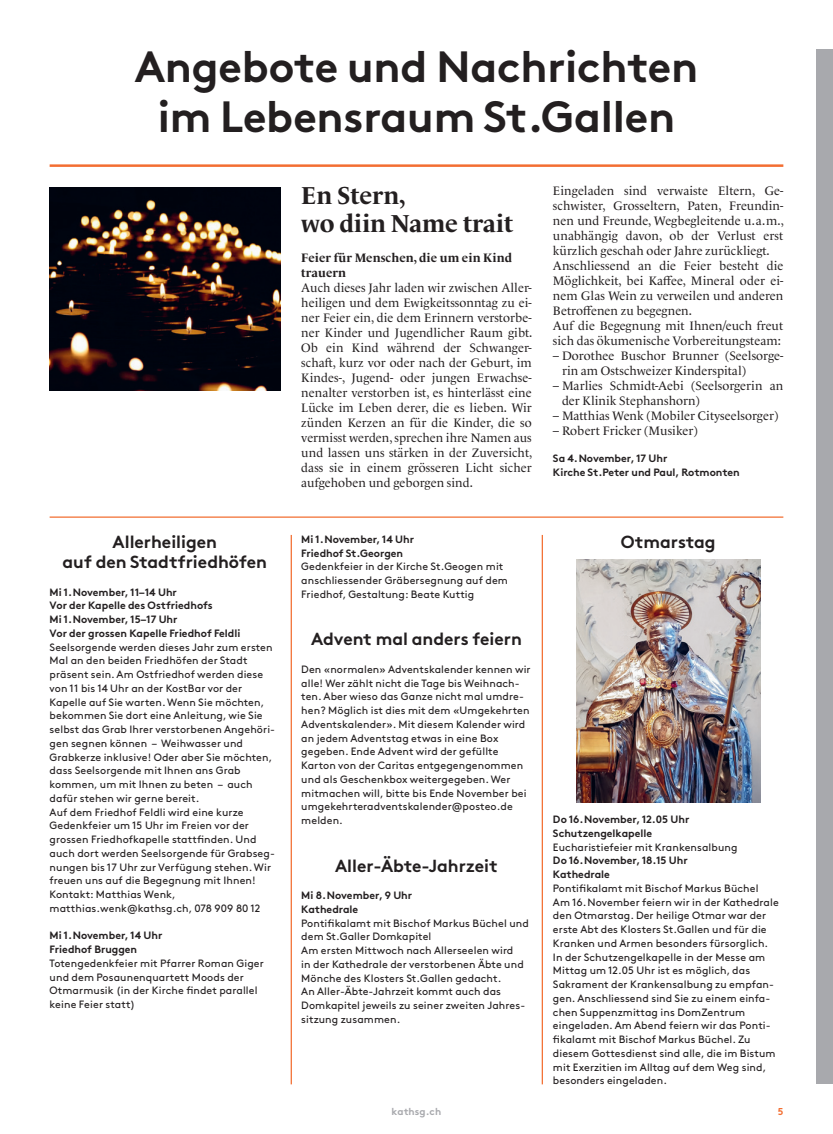
<style>
.page{position:relative;width:833px;height:1134px;background:#fff}
.page>*{position:absolute;margin:0;border:0;box-sizing:border-box;transform-origin:0 0}
.t1{font:700 43.75px/50px "Brown Pro";letter-spacing:-.005em;color:#231f20;text-align:center}
.t2{font:700 25px/27.5px "Le Monde Livre Pro";letter-spacing:-.005em;color:#231f20}
.t3{font:700 17.5px/20px "Brown Pro";color:#231f20;text-align:center}
.t4{font:12.5px/15px "Le Monde Livre Pro";letter-spacing:.005em;color:#231f20}
.t5{font:700 12.5px/15px "Le Monde Livre Pro";letter-spacing:.005em;color:#231f20}
.t6{font:10.62px/13.8px "Brown Pro";letter-spacing:.01em;color:#231f20}
.t7{font:700 10.62px/13.8px "Brown Pro";color:#231f20}
.t8{font:700 10px "Brown Pro";letter-spacing:.01em;color:#a8a9ad}
.t9{font:700 10px "Brown Pro";color:#f36e31}
</style>
<div class="page">
<div style="left:816px;top:50px;width:17px;height:1034px;background:#a8a9ad"></div>
<img style="left:576px;top:559px;width:184px;height:244px">
<hr style="left:542px;top:535px;width:1px;height:549px;background:#f36e31">
<hr style="left:291px;top:535px;width:1px;height:549px;background:#f36e31">
<hr style="left:50px;top:164px;width:733px;height:3px;background:#f36e31">
<img style="left:50px;top:188px;width:230px;height:202px">
<hr style="left:50px;top:516px;width:733px;height:2px;background:#f36e31">
<h1 class="t1" style="left:135px;top:38px;width:565px">Angebote und Nachrichten im Lebensraum St.Gallen</h1>
<h3 class="t3" style="left:63px;top:530px;width:206px">Allerheiligen<br>auf den Stadtfriedhöfen</h3>
<p class="t7" style="left:50px;top:584px;width:192px">Mi 1.November, 11–14 Uhr<br>Vor der Kapelle des Ostfriedhofs<br>Mi 1.November, 15–17 Uhr<br>Vor der grossen Kapelle Friedhof Feldli</p>
<p class="t6" style="left:50px;top:639px;width:227px">Seelsorgende werden dieses Jahr zum ersten Mal an den beiden Friedhöfen der Stadt präsent sein. Am Ostfriedhof werden diese von 11 bis 14 Uhr an der KostBar vor der Kapelle auf Sie warten. Wenn Sie möchten, bekommen Sie dort eine Anleitung, wie Sie selbst das Grab Ihrer verstorbenen Angehöri&shy;gen segnen können – Weihwasser und Grabkerze inklusive! Oder aber Sie möchten, dass Seelsorgende mit Ihnen ans Grab kommen, um mit Ihnen zu beten – auch dafür stehen wir gerne bereit.<br>Auf dem Friedhof Feldli wird eine kurze Gedenkfeier um 15 Uhr im Freien vor der grossen Friedhofkapelle stattfinden. Und auch dort werden Seelsorgende für Grabseg&shy;nungen bis 17 Uhr zur Verfügung stehen. Wir freuen uns auf die Begegnung mit Ihnen!<br>Kontakt: Matthias Wenk, matthias.wenk@kathsg.ch, 078 909 80 12</p>
<p class="t7" style="left:50px;top:928px;width:114px">Mi 1.November, 14 Uhr<br>Friedhof Bruggen</p>
<p class="t6" style="left:50px;top:955px;width:216px">Totengedenkfeier mit Pfarrer Roman Giger und dem Posaunenquartett Moods der Otmarmusik (in der Kirche findet parallel keine Feier statt)</p>
<h2 class="t2" style="left:301px;top:180px;width:213px">En Stern,<br>wo diin Name trait</h2>
<p class="t5" style="left:301px;top:249px;width:212px">Feier für Menschen, die um ein Kind trauern</p>
<p class="t4" style="left:301px;top:279px;width:232px;text-align:justify">Auch dieses Jahr laden wir zwischen Aller&shy;heiligen und dem Ewigkeitssonntag zu ei&shy;ner Feier ein, die dem Erinnern verstorbe&shy;ner Kinder und Jugendlicher Raum gibt.<br>Ob ein Kind während der Schwanger&shy;schaft, kurz vor oder nach der Geburt, im Kindes-, Jugend- oder jungen Erwachse&shy;nenalter verstorben ist, es hinterlässt eine Lücke im Leben derer, die es lieben. Wir zünden Kerzen an für die Kinder, die so vermisst werden, sprechen ihre Namen aus und lassen uns stärken in der Zuversicht, dass sie in einem grösseren Licht sicher aufgehoben und geborgen sind.</p>
<p class="t7" style="left:301px;top:531px;width:114px">Mi 1.November, 14 Uhr<br>Friedhof St.Georgen</p>
<p class="t6" style="left:301px;top:559px;width:208px">Gedenkfeier in der Kirche St.Geogen mit anschliessender Gräbersegnung auf dem<br>Friedhof, Gestaltung: Beate Kuttig</p>
<h3 class="t3" style="left:311px;top:627px;width:212px">Advent mal anders feiern</h3>
<p class="t6" style="left:301px;top:661px;width:231px">Den «normalen» Adventskalender kennen wir alle! Wer zählt nicht die Tage bis Weihnach&shy;ten. Aber wieso das Ganze nicht mal umdre&shy;hen? Möglich ist dies mit dem «Umgekehrten Adventskalender». Mit diesem Kalender wird an jedem Adventstag etwas in eine Box gegeben. Ende Advent wird der gefüllte Karton von der Caritas entgegengenommen und als Geschenkbox weitergegeben. Wer mitmachen will, bitte bis Ende November bei umgekehrteradventskalender@posteo.de melden.</p>
<h3 class="t3" style="left:335px;top:854px;width:164px">Aller-Äbte-Jahrzeit</h3>
<p class="t7" style="left:301px;top:887px;width:112px">Mi 8.November, 9 Uhr<br>Kathedrale</p>
<p class="t6" style="left:301px;top:915px;width:229px">Pontifikalamt mit Bischof Markus Büchel und dem St.Galler Domkapitel<br>Am ersten Mittwoch nach Allerseelen wird<br>in der Kathedrale der verstorbenen Äbte und Mönche des Klosters St.Gallen gedacht.<br>An Aller-Äbte-Jahrzeit kommt auch das Domkapitel jeweils zu seiner zweiten Jahres&shy;sitzung zusammen.</p>
<p class="t4" style="left:553px;top:182px;width:232px">Eingeladen sind verwaiste Eltern, Ge&shy;schwister, Grosseltern, Paten, Freundin&shy;nen und Freunde, Wegbegleitende u.a.m., unabhängig davon, ob der Verlust erst kürzlich geschah oder Jahre zurückliegt.<br>Anschliessend an die Feier besteht die Möglichkeit, bei Kaffee, Mineral oder ei&shy;nem Glas Wein zu verweilen und anderen Betroffenen zu begegnen.<br>Auf die Begegnung mit Ihnen/euch freut sich das ökumenische Vorbereitungsteam:</p>
<p class="t4" style="left:562px;top:347px;width:223px;text-indent:-9px">– Dorothee Buschor Brunner (Seelsorge&shy;rin am Ostschweizer Kinderspital)</p>
<p class="t4" style="left:562px;top:377px;width:223px;text-indent:-9px">– Marlies Schmidt-Aebi (Seelsorgerin an der Klinik Stephanshorn)</p>
<p class="t4" style="left:553px;top:407px;width:227px">– Matthias Wenk (Mobiler Cityseelsorger)</p>
<p class="t4" style="left:553px;top:422px;width:146px">– Robert Fricker (Musiker)</p>
<p class="t7" style="left:553px;top:451px;width:188px">Sa 4.November, 17 Uhr<br>Kirche St.Peter und Paul, Rotmonten</p>
<h3 class="t3" style="left:620px;top:530px;width:96px">Otmarstag</h3>
<p class="t7" style="left:553px;top:811px;width:138px">Do 16.November, 12.05 Uhr<br>Schutzengelkapelle</p>
<p class="t6" style="left:553px;top:839px;width:186px">Eucharistiefeier mit Krankensalbung</p>
<p class="t7" style="left:553px;top:853px;width:136px">Do 16.November, 18.15 Uhr<br>Kathedrale</p>
<p class="t6" style="left:553px;top:880px;width:227px">Pontifikalamt mit Bischof Markus Büchel<br>Am 16.November feiern wir in der Kathedrale den Otmarstag. Der heilige Otmar war der erste Abt des Klosters St.Gallen und für die Kranken und Armen besonders fürsorglich.<br>In der Schutzengelkapelle in der Messe am Mittag um 12.05 Uhr ist es möglich, das Sakrament der Krankensalbung zu empfan&shy;gen. Anschliessend sind Sie zu einem einfa&shy;chen Suppenzmittag ins DomZentrum eingeladen. Am Abend feiern wir das Ponti&shy;fikalamt mit Bischof Markus Büchel. Zu diesem Gottesdienst sind alle, die im Bistum mit Exerzitien im Alltag auf dem Weg sind, besonders eingeladen.</p>
<p class="t8" style="left:391px;top:1103px;width:51px">kathsg.ch</p>
<p class="t9" style="left:777px;top:1103px;width:7px">5</p>
</div>
